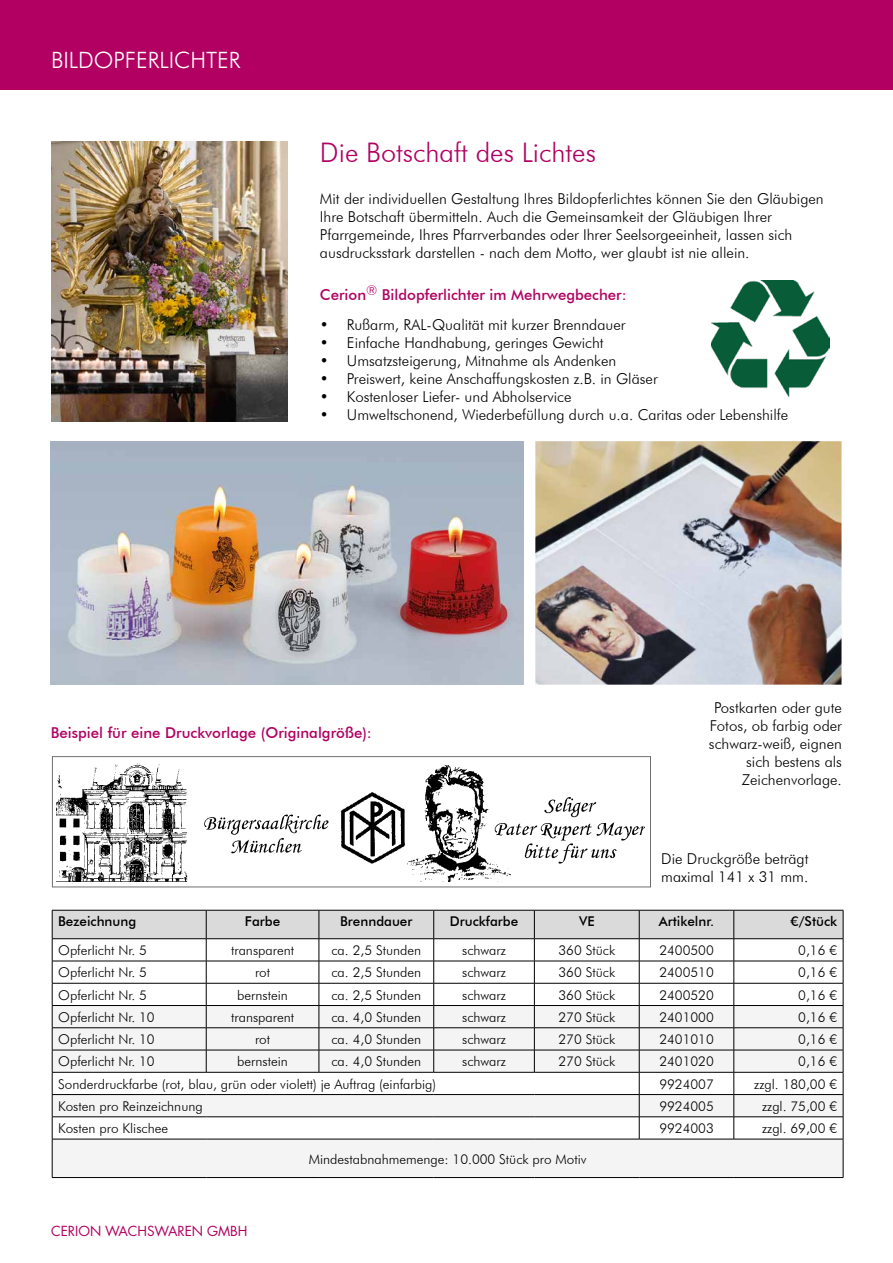
<style>
.page{position:relative;width:893px;height:1263px;background:#fff}
.page>*{position:absolute;margin:0;border:0;box-sizing:border-box;transform-origin:0 0}
.t1{font:300 27px "Futura BT";color:#b10061}
.t2{font:300 22.5px "Futura BT";color:#fff}
.t3{font:300 15px/18px "Futura BT";color:#000}
.t4{font:500 15px "Futura BT";color:#b10061}
.t5{font:300 13.5px "Futura BT";color:#000}
.t6{font:500 13.5px "Futura BT";color:#000}
.t7{font:13.5px "Futura LT Pro";color:#b10061}
</style>
<div class="page">
<div style="left:0;top:0;width:893px;height:89px;background:#b10061"></div>
<img style="left:50px;top:441px;width:473px;height:244px">
<div style="left:53px;top:1140px;width:790px;height:37px;background:#f4f4f4"></div>
<hr style="left:639px;top:1139px;width:95px;height:1px;background:#000">
<hr style="left:734px;top:1139px;width:109px;height:1px;background:#000">
<hr style="left:843px;top:1139px;width:1px;height:38px;background:#000">
<svg style="left:52px;top:910px;width:792px;height:229px"></svg>
<hr style="left:206px;top:1116px;width:113px;height:1px;background:#000">
<hr style="left:319px;top:1116px;width:115px;height:1px;background:#000">
<hr style="left:434px;top:1116px;width:100px;height:1px;background:#000">
<hr style="left:534px;top:1116px;width:105px;height:1px;background:#000">
<hr style="left:52px;top:1139px;width:154px;height:1px;background:#000">
<hr style="left:52px;top:1139px;width:1px;height:38px;background:#000">
<hr style="left:206px;top:1139px;width:113px;height:1px;background:#000">
<hr style="left:319px;top:1139px;width:115px;height:1px;background:#000">
<hr style="left:434px;top:1139px;width:100px;height:1px;background:#000">
<hr style="left:534px;top:1139px;width:105px;height:1px;background:#000">
<hr style="left:52px;top:1177px;width:154px;height:1px;background:#000">
<hr style="left:206px;top:1177px;width:113px;height:1px;background:#000">
<hr style="left:319px;top:1177px;width:115px;height:1px;background:#000">
<hr style="left:434px;top:1177px;width:100px;height:1px;background:#000">
<hr style="left:534px;top:1177px;width:105px;height:1px;background:#000">
<hr style="left:639px;top:1177px;width:95px;height:1px;background:#000">
<hr style="left:734px;top:1177px;width:109px;height:1px;background:#000">
<img style="left:52px;top:142px;width:236px;height:280px">
<img style="left:56px;top:763px;width:589px;height:118px">
<img style="left:535px;top:441px;width:306px;height:244px">
<img style="left:711px;top:281px;width:119px;height:115px">
<div style="left:52px;top:756px;width:599px;height:131px;border:1px solid #706f6f"></div>
<h2 class="t2" style="left:51px;top:46px;width:191px">BILDOPFERLICHTER</h2>
<h1 class="t1" style="left:320px;top:136px;width:277px">Die Botschaft des Lichtes</h1>
<p class="t3" style="left:320px;top:189px;width:505px">Mit der individuellen Gestaltung Ihres Bildopferlichtes können Sie den Gläubigen Ihre Botschaft übermitteln. Auch die Gemeinsamkeit der Gläubigen Ihrer Pfarrgemeinde, Ihres Pfarrverbandes oder Ihrer Seelsorgeeinheit, lassen sich ausdrucksstark darstellen - nach dem Motto, wer glaubt ist nie allein.</p>
<p class="t4" style="left:320px;top:285px;width:308px">Cerion<sup>®</sup> Bildopferlichter im Mehrwegbecher:</p>
<p class="t3" style="left:320px;top:315px;width:307px">• Rußarm, RAL-Qualität mit kurzer Brenndauer</p>
<p class="t3" style="left:320px;top:333px;width:285px">• Einfache Handhabung, geringes Gewicht</p>
<p class="t3" style="left:320px;top:351px;width:298px">• Umsatzsteigerung, Mitnahme als Andenken</p>
<p class="t3" style="left:320px;top:369px;width:339px">• Preiswert, keine Anschaffungskosten z.B. in Gläser</p>
<p class="t3" style="left:320px;top:387px;width:253px">• Kostenloser Liefer- und Abholservice</p>
<p class="t3" style="left:320px;top:405px;width:470px">• Umweltschonend, Wiederbefüllung durch u.a. Caritas oder Lebenshilfe</p>
<p class="t4" style="left:51px;top:723px;width:322px">Beispiel für eine Druckvorlage (Originalgröße):</p>
<p class="t3" style="left:709px;top:698px;width:134px;text-align:right">Postkarten oder gute<br>Fotos, ob farbig oder schwarz-weiß, eignen sich bestens als<br>Zeichenvorlage.</p>
<p class="t3" style="left:661px;top:849px;width:149px">Die Druckgröße beträgt maximal 141 x 31 mm.</p>
<p class="t6" style="left:58px;top:913px;width:80px">Bezeichnung</p>
<p class="t6" style="left:245px;top:913px;width:37px">Farbe</p>
<p class="t6" style="left:340px;top:913px;width:74px">Brenndauer</p>
<p class="t6" style="left:450px;top:913px;width:70px">Druckfarbe</p>
<p class="t6" style="left:579px;top:913px;width:17px">VE</p>
<p class="t6" style="left:659px;top:913px;width:57px">Artikelnr.</p>
<p class="t6" style="left:791px;top:913px;width:48px">€/Stück</p>
<p class="t5" style="left:58px;top:942px;width:90px">Opferlicht Nr. 5</p>
<p class="t5" style="left:231px;top:942px;width:65px">transparent</p>
<p class="t5" style="left:331px;top:942px;width:91px">ca. 2,5 Stunden</p>
<p class="t5" style="left:462px;top:942px;width:45px">schwarz</p>
<p class="t5" style="left:558px;top:942px;width:58px">360 Stück</p>
<p class="t5" style="left:659px;top:942px;width:56px">2400500</p>
<p class="t5" style="left:798px;top:942px;width:40px">0,16 €</p>
<p class="t5" style="left:58px;top:964px;width:90px">Opferlicht Nr. 5</p>
<p class="t5" style="left:255px;top:964px;width:17px">rot</p>
<p class="t5" style="left:331px;top:964px;width:91px">ca. 2,5 Stunden</p>
<p class="t5" style="left:462px;top:964px;width:45px">schwarz</p>
<p class="t5" style="left:558px;top:964px;width:58px">360 Stück</p>
<p class="t5" style="left:659px;top:964px;width:56px">2400510</p>
<p class="t5" style="left:798px;top:964px;width:40px">0,16 €</p>
<p class="t5" style="left:58px;top:986px;width:90px">Opferlicht Nr. 5</p>
<p class="t5" style="left:237px;top:986px;width:52px">bernstein</p>
<p class="t5" style="left:331px;top:986px;width:91px">ca. 2,5 Stunden</p>
<p class="t5" style="left:462px;top:986px;width:45px">schwarz</p>
<p class="t5" style="left:558px;top:986px;width:58px">360 Stück</p>
<p class="t5" style="left:659px;top:986px;width:56px">2400520</p>
<p class="t5" style="left:798px;top:986px;width:40px">0,16 €</p>
<p class="t5" style="left:58px;top:1009px;width:98px">Opferlicht Nr. 10</p>
<p class="t5" style="left:231px;top:1009px;width:65px">transparent</p>
<p class="t5" style="left:331px;top:1009px;width:91px">ca. 4,0 Stunden</p>
<p class="t5" style="left:462px;top:1009px;width:45px">schwarz</p>
<p class="t5" style="left:558px;top:1009px;width:58px">270 Stück</p>
<p class="t5" style="left:659px;top:1009px;width:56px">2401000</p>
<p class="t5" style="left:798px;top:1009px;width:40px">0,16 €</p>
<p class="t5" style="left:58px;top:1031px;width:98px">Opferlicht Nr. 10</p>
<p class="t5" style="left:255px;top:1031px;width:17px">rot</p>
<p class="t5" style="left:331px;top:1031px;width:91px">ca. 4,0 Stunden</p>
<p class="t5" style="left:462px;top:1031px;width:45px">schwarz</p>
<p class="t5" style="left:558px;top:1031px;width:58px">270 Stück</p>
<p class="t5" style="left:659px;top:1031px;width:56px">2401010</p>
<p class="t5" style="left:798px;top:1031px;width:40px">0,16 €</p>
<p class="t5" style="left:58px;top:1053px;width:98px">Opferlicht Nr. 10</p>
<p class="t5" style="left:237px;top:1053px;width:52px">bernstein</p>
<p class="t5" style="left:331px;top:1053px;width:91px">ca. 4,0 Stunden</p>
<p class="t5" style="left:462px;top:1053px;width:45px">schwarz</p>
<p class="t5" style="left:558px;top:1053px;width:58px">270 Stück</p>
<p class="t5" style="left:659px;top:1053px;width:56px">2401020</p>
<p class="t5" style="left:798px;top:1053px;width:40px">0,16 €</p>
<p class="t5" style="left:58px;top:1075px;width:379px">Sonderdruckfarbe (rot, blau, grün oder violett) je Auftrag (einfarbig)</p>
<p class="t5" style="left:659px;top:1075px;width:56px">9924007</p>
<p class="t5" style="left:754px;top:1075px;width:84px">zzgl. 180,00 €</p>
<p class="t5" style="left:58px;top:1098px;width:146px">Kosten pro Reinzeichnung</p>
<p class="t5" style="left:659px;top:1098px;width:56px">9924005</p>
<p class="t5" style="left:762px;top:1098px;width:77px">zzgl. 75,00 €</p>
<p class="t5" style="left:58px;top:1120px;width:111px">Kosten pro Klischee</p>
<p class="t5" style="left:659px;top:1120px;width:56px">9924003</p>
<p class="t5" style="left:762px;top:1120px;width:77px">zzgl. 69,00 €</p>
<p class="t5" style="left:309px;top:1151px;width:279px">Mindestabnahmemenge: 10.000 Stück pro Motiv</p>
<p class="t7" style="left:51px;top:1222px;width:198px">CERION WACHSWAREN GMBH</p>
</div>
